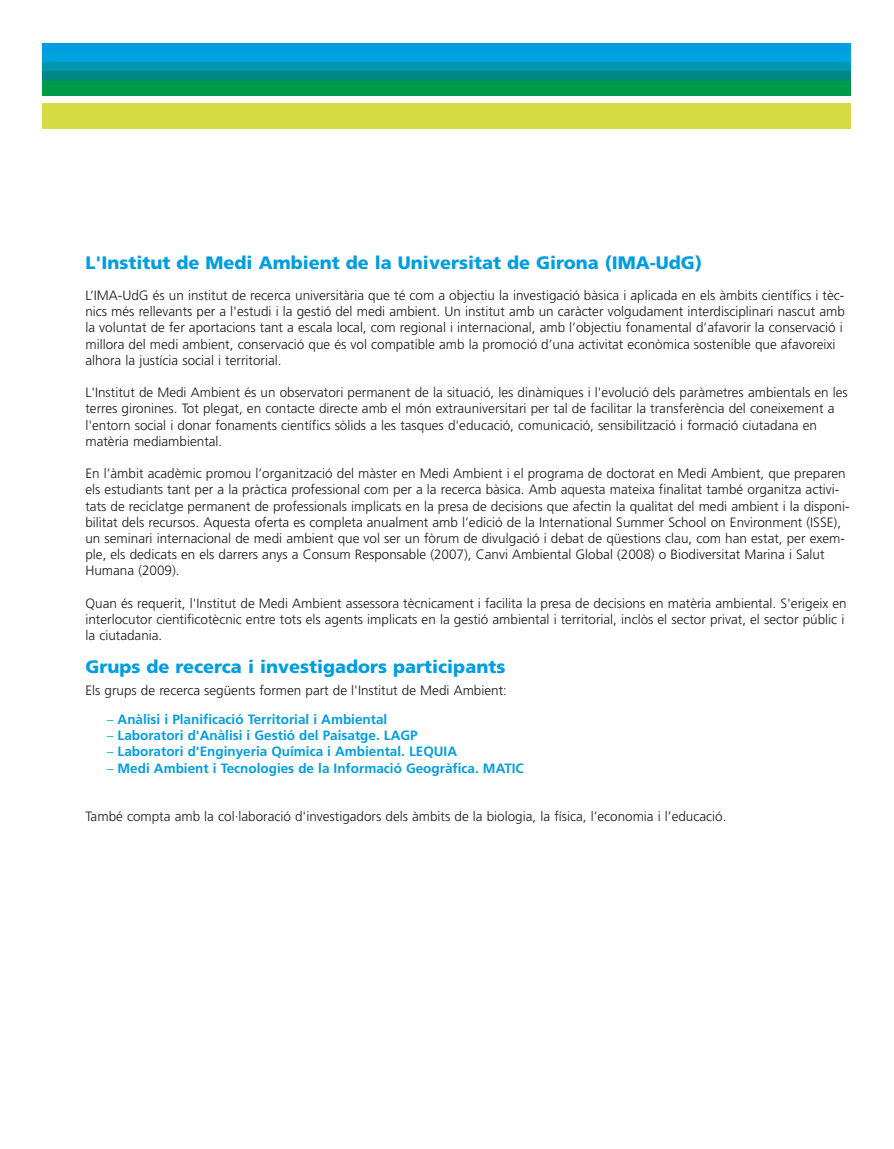
<style>
.page{position:relative;width:894px;height:1149px;background:#fff}
.page>*{position:absolute;margin:0;border:0;box-sizing:border-box;transform-origin:0 0}
.t1{font:900 18px "Frutiger LT";color:#009ee0}
.t2{font:300 13.5px/16.2px "Frutiger LT";color:#1a171b}
.t3{font:700 13.5px "Frutiger LT";color:#009ee0}
.s1{font-weight:300}
</style>
<div class="page">
<div style="left:43px;top:43px;width:808px;height:14px;background:#009ee0"></div>
<div style="left:43px;top:52px;width:808px;height:15px;background:#00a3de"></div>
<div style="left:43px;top:62px;width:808px;height:15px;background:#0098af"></div>
<div style="left:43px;top:72px;width:808px;height:14px;background:#008782"></div>
<div style="left:43px;top:81px;width:808px;height:15px;background:#009b47"></div>
<div style="left:43px;top:103px;width:808px;height:26px;background:#d7db43"></div>
<h1 class="t1" style="left:85px;top:255px;width:618px">L'Institut de Medi Ambient de la Universitat de Girona (IMA-UdG)</h1>
<p class="t2" style="left:85px;top:288px;width:761px">L’IMA-UdG és un institut de recerca universitària que té com a objectiu la investigació bàsica i aplicada en els àmbits científics i tèc&shy;nics més rellevants per a l'estudi i la gestió del medi ambient. Un institut amb un caràcter volgudament interdisciplinari nascut amb la voluntat de fer aportacions tant a escala local, com regional i internacional, amb l’objectiu fonamental d’afavorir la conservació i millora del medi ambient, conservació que és vol compatible amb la promoció d’una activitat econòmica sostenible que afavoreixi alhora la justícia social i territorial.</p>
<p class="t2" style="left:85px;top:385px;width:764px">L'Institut de Medi Ambient és un observatori permanent de la situació, les dinàmiques i l'evolució dels paràmetres ambientals en les terres gironines. Tot plegat, en contacte directe amb el món extrauniversitari per tal de facilitar la transferència del coneixement a l'entorn social i donar fonaments científics sòlids a les tasques d'educació, comunicació, sensibilització i formació ciutadana en matèria mediambiental.</p>
<p class="t2" style="left:85px;top:466px;width:765px">En l’àmbit acadèmic promou l’organització del màster en Medi Ambient i el programa de doctorat en Medi Ambient, que preparen els estudiants tant per a la pràctica professional com per a la recerca bàsica. Amb aquesta mateixa finalitat també organitza activi&shy;tats de reciclatge permanent de professionals implicats en la presa de decisions que afectin la qualitat del medi ambient i la disponi&shy;bilitat dels recursos. Aquesta oferta es completa anualment amb l’edició de la International Summer School on Environment (ISSE), un seminari internacional de medi ambient que vol ser un fòrum de divulgació i debat de qüestions clau, com han estat, per exem&shy;ple, els dedicats en els darrers anys a Consum Responsable (2007), Canvi Ambiental Global (2008) o Biodiversitat Marina i Salut Humana (2009).</p>
<p class="t2" style="left:85px;top:596px;width:763px">Quan és requerit, l'Institut de Medi Ambient assessora tècnicament i facilita la presa de decisions en matèria ambiental. S'erigeix en interlocutor cientificotècnic entre tots els agents implicats en la gestió ambiental i territorial, inclòs el sector privat, el sector públic i la ciutadania.</p>
<h1 class="t1" style="left:85px;top:659px;width:421px">Grups de recerca i investigadors participants</h1>
<p class="t2" style="left:85px;top:683px;width:423px">Els grups de recerca següents formen part de l'Institut de Medi Ambient:</p>
<p class="t3" style="left:107px;top:714px;width:282px"><span class="s1">–</span> Anàlisi i Planificació Territorial i Ambiental</p>
<p class="t3" style="left:107px;top:730px;width:312px"><span class="s1">–</span> Laboratori d'Anàlisi i Gestió del Paisatge. LAGP</p>
<p class="t3" style="left:107px;top:746px;width:352px"><span class="s1">–</span> Laboratori d'Enginyeria Química i Ambiental. LEQUIA</p>
<p class="t3" style="left:107px;top:762px;width:419px"><span class="s1">–</span> Medi Ambient i Tecnologies de la Informació Geogràfica. MATIC</p>
<p class="t2" style="left:85px;top:809px;width:642px">També compta amb la col·laboració d'investigadors dels àmbits de la biologia, la física, l’economia i l’educació.</p>
</div>
